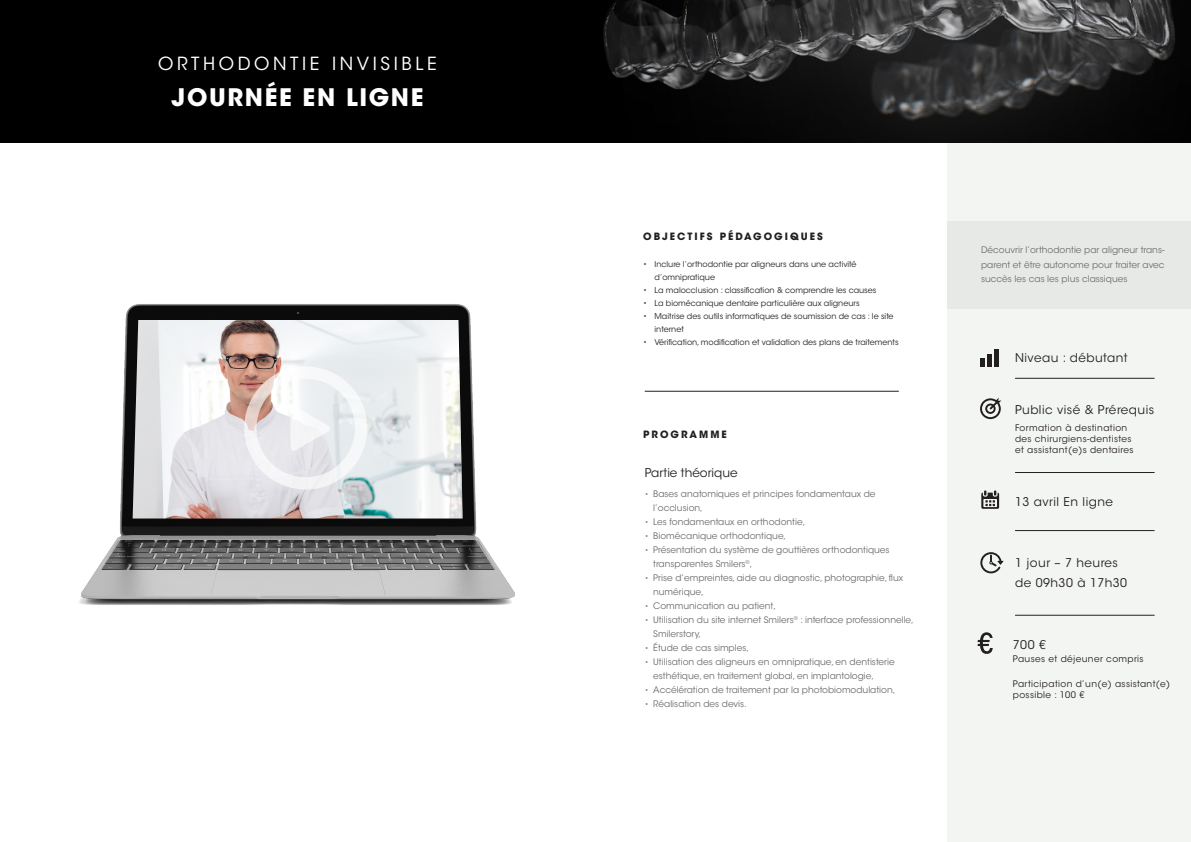
<style>
.page{position:relative;width:1191px;height:842px;background:#fff}
.page>*{position:absolute;margin:0;border:0;box-sizing:border-box;transform-origin:0 0}
.titre_gras{font:700 24px "ITC Avant Garde Std";letter-spacing:.07em;color:#fff}
.titre_gras-2{font:18px "ITC Avant Garde Std";letter-spacing:.2em;color:#fff}
.Pris_bleu_light{font:12px "ITC Avant Garde Std";letter-spacing:.04em;color:#231f20}
.Pris_bleu_light-2{font:12px "ITC Avant Garde Std";color:#231f20}
.titre_gras-3{font:700 10px "ITC Avant Garde Std";letter-spacing:.2em;color:#231f20}
.TXT_courant{font:9px/14px "ITC Avant Garde Std";color:#6c6d70}
.Pris_bleu_light-3{font:9px/11px "ITC Avant Garde Std";letter-spacing:.04em;color:#231f20}
.t1{font:8px/13px "ITC Avant Garde Std";color:#231f20}
.s1{font-size:8px}
</style>
<div class="page">
<div style="left:0;top:0;width:1191px;height:142px;background:#000"></div>
<img style="left:603px;top:0;width:573px;height:142px">
<div style="left:947px;top:143px;width:244px;height:699px;background:#f3f5f3"></div>
<div style="left:947px;top:221px;width:244px;height:88px;background:#e7e9e7"></div>
<img style="left:79px;top:304px;width:436px;height:301px">
<img style="left:133px;top:320px;width:329px;height:198px">
<svg style="left:243px;top:365px;width:125px;height:125px"></svg>
<hr style="left:1015px;top:378px;width:139px;height:1px;background:#231f20">
<hr style="left:1015px;top:472px;width:139px;height:1px;background:#231f20">
<hr style="left:1015px;top:530px;width:139px;height:1px;background:#231f20">
<hr style="left:1015px;top:615px;width:139px;height:1px;background:#231f20">
<div style="left:980px;top:358px;width:5px;height:8px;background:#231f20"></div>
<div style="left:987px;top:354px;width:5px;height:12px;background:#231f20"></div>
<hr style="left:994px;top:349px;width:4px;height:17px;background:#231f20">
<svg style="left:981px;top:491px;width:18px;height:18px"></svg>
<svg style="left:980px;top:398px;width:21px;height:21px"></svg>
<svg style="left:980px;top:552px;width:23px;height:21px"></svg>
<hr style="left:645px;top:391px;width:253px;height:1px;background:#231f20">
<svg style="left:977px;top:632px;width:15px;height:22px"></svg>
<p class="titre_gras-2" style="left:158px;top:52px;width:280px">ORTHODONTIE INVISIBLE</p>
<p class="titre_gras" style="left:171px;top:81px;width:254px">JOURNÉE EN LIGNE</p>
<p class="titre_gras-3" style="left:643px;top:230px;width:181px">OBJECTIFS PÉDAGOGIQUES</p>
<p class="t1" style="left:654px;top:258px;width:203px;text-indent:-11px">• Inclure l’orthodontie par aligneurs dans une activité d’omnipratique</p>
<p class="t1" style="left:643px;top:284px;width:235px">• La malocclusion : classification &amp; comprendre les causes</p>
<p class="t1" style="left:643px;top:297px;width:218px">• La biomécanique dentaire particulière aux aligneurs</p>
<p class="t1" style="left:654px;top:310px;width:241px;text-indent:-11px">• Maitrise des outils informatiques de soumission de cas : le site internet</p>
<p class="t1" style="left:643px;top:336px;width:257px">• Vérification, modification et validation des plans de traitements</p>
<p class="titre_gras-3" style="left:643px;top:428px;width:85px">PROGRAMME</p>
<p class="Pris_bleu_light-2" style="left:645px;top:466px;width:94px">Partie théorique</p>
<p class="TXT_courant" style="left:653px;top:487px;width:224px;text-indent:-9px"><span class="s1">•</span> Bases anatomiques et principes fondamentaux de l’occlusion,</p>
<p class="TXT_courant" style="left:645px;top:515px;width:162px"><span class="s1">•</span> Les fondamentaux en orthodontie,</p>
<p class="TXT_courant" style="left:645px;top:529px;width:143px"><span class="s1">•</span> Biomécanique orthodontique,</p>
<p class="TXT_courant" style="left:653px;top:543px;width:238px;text-indent:-9px"><span class="s1">•</span> Présentation du système de gouttières orthodontiques transparentes Smilers<sup>®</sup>,</p>
<p class="TXT_courant" style="left:653px;top:571px;width:251px;text-indent:-9px"><span class="s1">•</span> Prise d’empreintes, aide au diagnostic, photographie, flux numérique,</p>
<p class="TXT_courant" style="left:645px;top:599px;width:133px"><span class="s1">•</span> Communication au patient,</p>
<p class="TXT_courant" style="left:653px;top:613px;width:262px;text-indent:-9px"><span class="s1">•</span> Utilisation du site internet Smilers<sup>®</sup> : interface professionnelle,<br>Smilerstory,</p>
<p class="TXT_courant" style="left:645px;top:641px;width:106px"><span class="s1">•</span> Étude de cas simples,</p>
<p class="TXT_courant" style="left:653px;top:655px;width:243px;text-indent:-9px"><span class="s1">•</span> Utilisation des aligneurs en omnipratique, en dentisterie esthétique, en traitement global, en implantologie,</p>
<p class="TXT_courant" style="left:645px;top:683px;width:252px"><span class="s1">•</span> Accélération de traitement par la photobiomodulation,</p>
<p class="TXT_courant" style="left:645px;top:697px;width:103px"><span class="s1">•</span> Réalisation des devis.</p>
<p class="TXT_courant" style="left:981px;top:243px;width:185px;text-align:justify">Découvrir l’orthodontie par aligneur trans&shy;parent et être autonome pour traiter avec succès les cas les plus classiques</p>
<p class="Pris_bleu_light" style="left:1015px;top:350px;width:114px">Niveau : débutant</p>
<p class="Pris_bleu_light" style="left:1015px;top:403px;width:141px">Public visé &amp; Prérequis</p>
<p class="Pris_bleu_light-3" style="left:1015px;top:422px;width:120px">Formation à destination des chirurgiens-dentistes et assistant(e)s dentaires</p>
<p class="Pris_bleu_light" style="left:1015px;top:495px;width:100px">13 avril En ligne</p>
<p class="Pris_bleu_light" style="left:1015px;top:555px;width:104px">1 jour – 7 heures</p>
<p class="Pris_bleu_light" style="left:1015px;top:575px;width:114px">de 09h30 à 17h30</p>
<p class="Pris_bleu_light" style="left:1013px;top:637px;width:34px">700 €</p>
<p class="Pris_bleu_light-3" style="left:1013px;top:653px;width:132px">Pauses et déjeuner compris</p>
<p class="Pris_bleu_light-3" style="left:1013px;top:678px;width:159px">Participation d’un(e) assistant(e) possible : 100 €</p>
</div>
